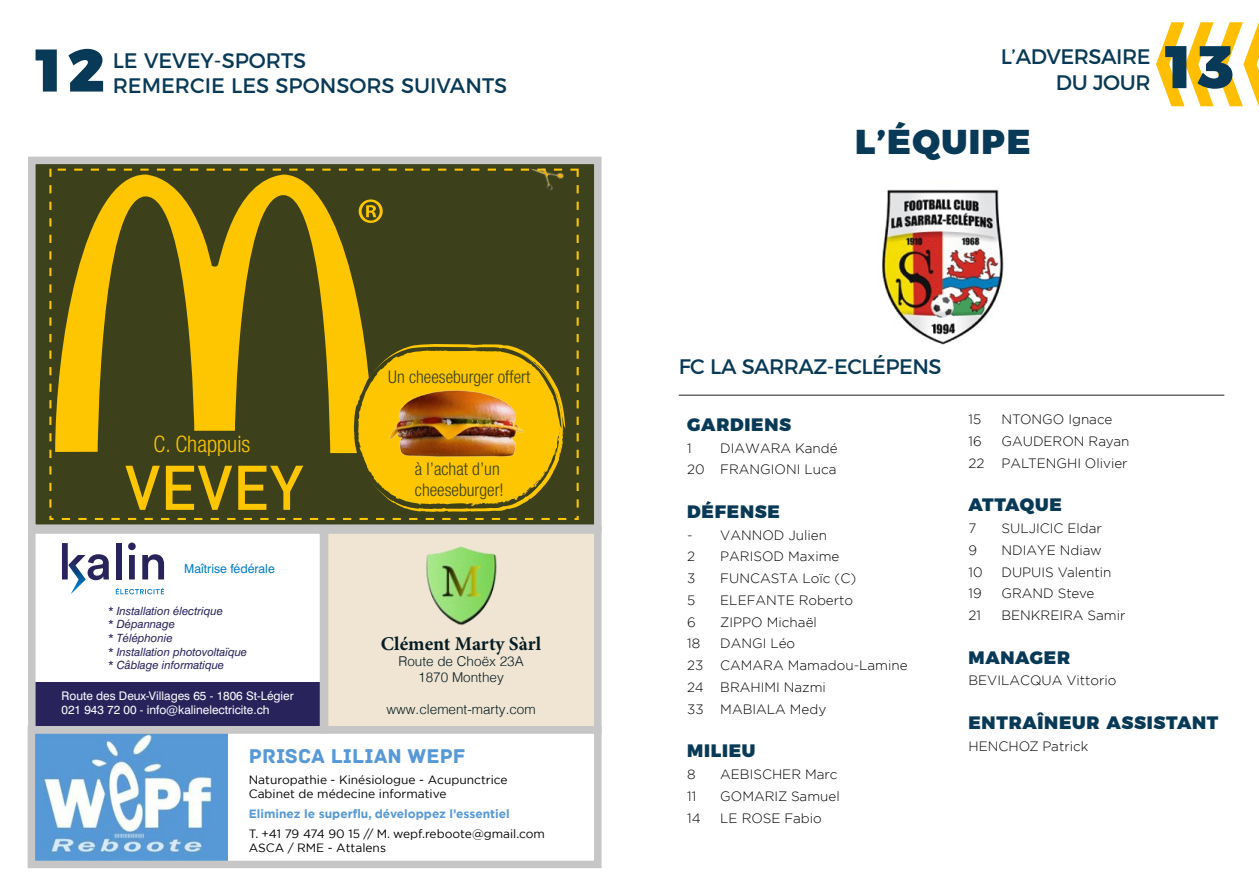
<style>
.page{position:relative;width:1259px;height:893px;background:#fff}
.page>*{position:absolute;margin:0;border:0;box-sizing:border-box;transform-origin:0 0}
.t1{font:500 61.95px "DIN";color:#fdc600}
.t2{font:900 60px "Montserrat";color:#083957}
.t3{font:900 34.5px "Montserrat";letter-spacing:.04em;color:#083956}
.t4{font:300 condensed 22.8px "Helvetica Neue LT Com";color:#fdc600}
.t5{font:21px/25.2px "Montserrat";color:#083957}
.t6{font:21px "Montserrat";letter-spacing:-.025em;color:#083957}
.t7{font:21px/25.2px "Montserrat";letter-spacing:-.02em;color:#083956;text-align:right}
.t8{font:21px "Archive";color:#5799d6}
.t9{font:700 19.5px "Minion Pro";letter-spacing:-.005em;color:#041c23}
.t10{font:900 18px "Montserrat";letter-spacing:.04em;color:#083956}
.t11{font:300 condensed 17.55px/21px "Helvetica Neue LT Com";color:#3c411c}
.t12{font:300 13.5px/21.8px "Gotham";color:#000}
.t13{font:300 13.5px/16.2px "Helvetica";color:#041c23;text-align:center}
.t14{font:12.3px "Swiss 721 BT";color:#007bc4}
.t15{font:12px/14.4px "Gotham";color:#000}
.t16{font:700 12px "Gotham";color:#5799d6}
.t17{font:11.85px/14.2px "Swiss 721 BT";color:#fff}
.t18{font:italic 11.25px/13.5px "Swiss 721 BT";color:#29235c}
</style>
<div class="page">
<div style="left:31px;top:682px;width:290px;height:50px;background:#29235c"></div>
<img style="left:37px;top:735px;width:191px;height:124px">
<svg style="left:1156px;top:22px;width:103px;height:84px"></svg>
<div style="left:32px;top:160px;width:566px;height:368px;background:#3c421c"></div>
<svg style="left:49px;top:169px;width:530px;height:351px"></svg>
<svg style="left:55px;top:174px;width:318px;height:279px"></svg>
<svg style="left:359px;top:199px;width:24px;height:24px"></svg>
<svg style="left:354px;top:343px;width:211px;height:169px"></svg>
<img style="left:381px;top:377px;width:154px;height:89px">
<img style="left:520px;top:169px;width:50px;height:28px">
<div style="left:28px;top:157px;width:573px;height:375px;border:8px solid #c6c6c6"></div>
<div style="left:28px;top:726px;width:573px;height:142px;border:8px solid #c6c6c6"></div>
<hr style="left:679px;top:395px;width:545px;height:1px;background:#231f20">
<div style="left:321px;top:526px;width:280px;height:207px;background:#f0e5d2;border:8px solid #c6c6c6"></div>
<div style="left:28px;top:526px;width:299px;height:207px;border:8px solid #c6c6c6"></div>
<img style="left:426px;top:546px;width:71px;height:80px">
<div style="left:116px;top:543px;width:6px;height:36px;background:#29235c"></div>
<svg style="left:128px;top:543px;width:8px;height:36px"></svg>
<svg style="left:142px;top:554px;width:22px;height:25px"></svg>
<svg style="left:116px;top:588px;width:48px;height:6px"></svg>
<svg style="left:62px;top:543px;width:47px;height:51px"></svg>
<img style="left:882px;top:189px;width:122px;height:156px">
<h2 class="t2" style="left:31px;top:20px;width:76px">12</h2>
<h3 class="t7" style="left:1000px;top:43px;width:151px">L’ADVERSAIRE<br>DU JOUR</h3>
<h2 class="t2" style="left:1160px;top:16px;width:73px">13</h2>
<h3 class="t3" style="left:855px;top:112px;width:177px">L’ÉQUIPE</h3>
<h3 class="t5" style="left:113px;top:46px;width:396px">LE VEVEY-SPORTS<br>REMERCIE LES SPONSORS SUIVANTS</h3>
<h3 class="t4" style="left:154px;top:431px;width:98px">C. Chappuis</h3>
<h1 class="t1" style="left:125px;top:448px;width:180px">VEVEY</h1>
<p class="t14" style="left:184px;top:561px;width:92px">Maîtrise fédérale</p>
<p class="t18" style="left:108px;top:604px;width:141px">* Installation électrique<br>* Dépannage<br>* Téléphonie<br>* Installation photovoltaïque * Câblage informatique</p>
<p class="t17" style="left:62px;top:688px;width:234px">Route des Deux-Villages 65 - 1806 St-Légier<br>021 943 72 00 - info@kalinelectricite.ch</p>
<p class="t11" style="left:388px;top:367px;width:143px">Un cheeseburger offert</p>
<p class="t11" style="left:415px;top:459px;width:90px">à l’achat d’un cheeseburger!</p>
<h3 class="t9" style="left:381px;top:630px;width:162px">Clément Marty Sàrl</h3>
<p class="t13" style="left:398px;top:652px;width:127px">Route de Choëx 23A<br>1870 Monthey</p>
<p class="t13" style="left:386px;top:700px;width:151px">www.clement-marty.com</p>
<h3 class="t8" style="left:249px;top:744px;width:218px">PRISCA LILIAN WEPF</h3>
<p class="t15" style="left:249px;top:772px;width:260px">Naturopathie - Kinésiologue - Acupunctrice<br>Cabinet de médecine informative</p>
<p class="t15" style="left:249px;top:826px;width:298px">T. +41 79 474 90 15 // M. wepf.reboote@gmail.com<br>ASCA / RME - Attalens</p>
<p class="t16" style="left:249px;top:806px;width:262px">Eliminez le superflu, développez l’essentiel</p>
<h3 class="t6" style="left:679px;top:350px;width:264px">FC LA SARRAZ-ECLÉPENS</h3>
<h3 class="t10" style="left:687px;top:409px;width:105px">GARDIENS</h3>
<p class="t12" style="left:687px;top:437px;width:6px">1</p>
<p class="t12" style="left:687px;top:437px;width:152px;text-align:right">DIAWARA Kandé<br>20 FRANGIONI Luca</p>
<h3 class="t10" style="left:687px;top:496px;width:94px">DÉFENSE</h3>
<p class="t12" style="left:687px;top:524px;width:141px">- VANNOD Julien<br>2</p>
<p class="t12" style="left:720px;top:545px;width:121px">PARISOD Maxime</p>
<p class="t12" style="left:687px;top:567px;width:10px">3</p>
<p class="t12" style="left:720px;top:567px;width:137px">FUNCASTA Loïc (C)</p>
<p class="t12" style="left:687px;top:589px;width:10px">5</p>
<p class="t12" style="left:720px;top:589px;width:134px">ELEFANTE Roberto</p>
<p class="t12" style="left:687px;top:611px;width:10px">6</p>
<p class="t12" style="left:720px;top:611px;width:98px">ZIPPO Michaël</p>
<p class="t12" style="left:687px;top:632px;width:15px">18</p>
<p class="t12" style="left:687px;top:632px;width:222px;text-indent:33px">DANGI Léo<br>23 CAMARA Mamadou-Lamine<br>24 BRAHIMI Nazmi<br>33 MABIALA Medy</p>
<h3 class="t10" style="left:687px;top:736px;width:70px">MILIEU</h3>
<p class="t12" style="left:687px;top:763px;width:10px">8</p>
<p class="t12" style="left:720px;top:763px;width:119px">AEBISCHER Marc</p>
<p class="t12" style="left:687px;top:785px;width:11px">11</p>
<p class="t12" style="left:720px;top:785px;width:121px">GOMARIZ Samuel</p>
<p class="t12" style="left:687px;top:806px;width:15px">14</p>
<p class="t12" style="left:720px;top:806px;width:103px">LE ROSE Fabio</p>
<p class="t12" style="left:968px;top:408px;width:14px">15</p>
<p class="t12" style="left:1001px;top:408px;width:112px">NTONGO Ignace</p>
<p class="t12" style="left:968px;top:430px;width:15px">16</p>
<p class="t12" style="left:1001px;top:430px;width:129px">GAUDERON Rayan</p>
<p class="t12" style="left:968px;top:452px;width:17px">22</p>
<p class="t12" style="left:1001px;top:452px;width:128px">PALTENGHI Olivier</p>
<h3 class="t10" style="left:968px;top:490px;width:95px">ATTAQUE</h3>
<p class="t12" style="left:968px;top:517px;width:9px">7</p>
<p class="t12" style="left:1001px;top:517px;width:102px">SULJICIC Eldar</p>
<p class="t12" style="left:968px;top:539px;width:10px">9</p>
<p class="t12" style="left:1001px;top:539px;width:102px">NDIAYE Ndiaw</p>
<p class="t12" style="left:968px;top:561px;width:16px">10</p>
<p class="t12" style="left:1001px;top:561px;width:111px">DUPUIS Valentin</p>
<p class="t12" style="left:968px;top:582px;width:15px">19</p>
<p class="t12" style="left:1001px;top:582px;width:94px">GRAND Steve</p>
<p class="t12" style="left:968px;top:604px;width:14px">21</p>
<p class="t12" style="left:1001px;top:604px;width:126px">BENKREIRA Samir</p>
<h3 class="t10" style="left:968px;top:642px;width:103px">MANAGER</h3>
<p class="t12" style="left:968px;top:669px;width:149px">BEVILACQUA Vittorio</p>
<h3 class="t10" style="left:968px;top:707px;width:251px">ENTRAÎNEUR ASSISTANT</h3>
<p class="t12" style="left:968px;top:735px;width:121px">HENCHOZ Patrick</p>
</div>
